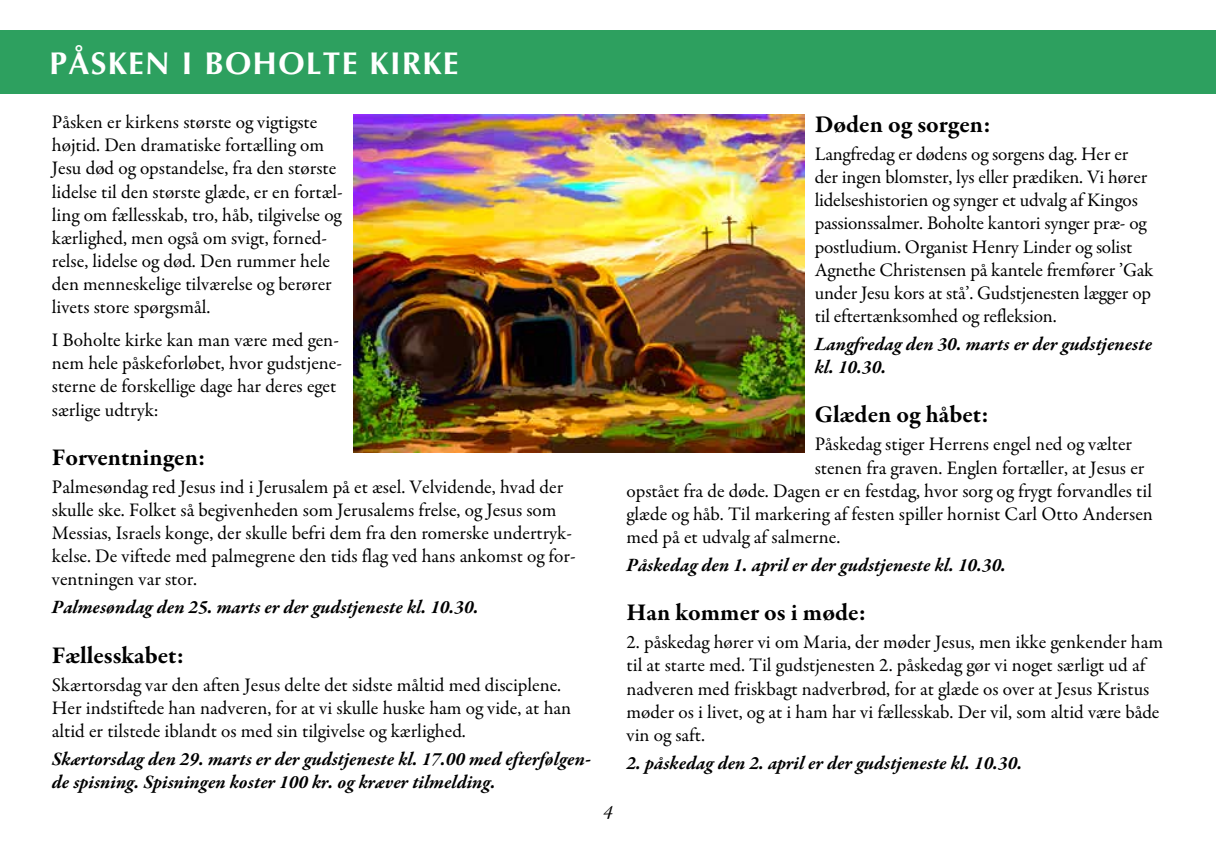
<style>
.page{position:relative;width:1216px;height:844px;background:#fff}
.page>*{position:absolute;margin:0;border:0;box-sizing:border-box;transform-origin:0 0}
.t1{font:700 31.5px "Optima";letter-spacing:.04em;color:#fff}
.t2{font:700 24.5px "Garamond Premr Pro";color:#000}
.t3{font:19.25px/23.1px "Garamond Premr Pro";color:#000}
.t4{font:italic 700 19.25px/23.1px "Garamond Premr Pro";color:#000}
.t5{font:italic 19.25px "Garamond Premr Pro";color:#000}
</style>
<div class="page">
<div style="left:0;top:30px;width:1215px;height:63px;background:#2da05f"></div>
<img style="left:353px;top:114px;width:451px;height:338px">
<h1 class="t1" style="left:50px;top:45px;width:410px">PÅSKEN I BOHOLTE KIRKE</h1>
<p class="t3" style="left:52px;top:111px;width:292px">Påsken er kirkens største og vigtigste højtid. Den dramatiske fortælling om Jesu død og opstandelse, fra den største lidelse til den største glæde, er en fortæl&shy;ling om fællesskab, tro, håb, tilgivelse og kærlighed, men også om svigt, forned&shy;relse, lidelse og død. Den rummer hele den menneskelige tilværelse og berører livets store spørgsmål.</p>
<p class="t3" style="left:52px;top:329px;width:292px">I Boholte kirke kan man være med gen&shy;nem hele påskeforløbet, hvor gudstjene&shy;sterne de forskellige dage har deres eget særlige udtryk:</p>
<p class="t2" style="left:52px;top:442px;width:155px">Forventningen:</p>
<p class="t3" style="left:52px;top:475px;width:525px">Palmesøndag red Jesus ind i Jerusalem på et æsel. Velvidende, hvad der skulle ske. Folket så begivenheden som Jerusalems frelse, og Jesus som Messias, Israels konge, der skulle befri dem fra den romerske undertryk&shy;kelse. De viftede med palmegrene den tids flag ved hans ankomst og for&shy;ventningen var stor.</p>
<p class="t4" style="left:52px;top:596px;width:428px">Palmesøndag den 25. marts er der gudstjeneste kl. 10.30.</p>
<p class="t2" style="left:52px;top:640px;width:134px">Fællesskabet:</p>
<p class="t3" style="left:52px;top:673px;width:521px">Skærtorsdag var den aften Jesus delte det sidste måltid med disciplene.<br>Her indstiftede han nadveren, for at vi skulle huske ham og vide, at han altid er tilstede iblandt os med sin tilgivelse og kærlighed.</p>
<p class="t4" style="left:52px;top:748px;width:541px">Skærtorsdag den 29. marts er der gudstjeneste kl. 17.00 med efterfølgen&shy;de spisning. Spisningen koster 100 kr. og kræver tilmelding.</p>
<p class="t5" style="left:603px;top:799px;width:11px">4</p>
<p class="t2" style="left:814px;top:109px;width:178px">Døden og sorgen:</p>
<p class="t3" style="left:814px;top:143px;width:340px">Langfredag er dødens og sorgens dag. Her er der ingen blomster, lys eller prædiken. Vi hører lidelseshistorien og synger et udvalg af Kingos passionssalmer. Boholte kantori synger præ- og postludium. Organist Henry Linder og solist Agnethe Christensen på kantele fremfører ’Gak under Jesu kors at stå’. Gudstjenesten lægger op til eftertænksomhed og refleksion.</p>
<p class="t4" style="left:814px;top:333px;width:339px">Langfredag den 30. marts er der gudstjeneste kl. 10.30.</p>
<p class="t2" style="left:814px;top:399px;width:176px">Glæden og håbet:</p>
<p class="t3" style="left:814px;top:433px;width:319px">Påskedag stiger Herrens engel ned og vælter</p>
<p class="t3" style="left:814px;top:456px;width:331px">stenen fra graven. Englen fortæller, at Jesus er</p>
<p class="t3" style="left:626px;top:479px;width:527px">opstået fra de døde. Dagen er en festdag, hvor sorg og frygt forvandles til</p>
<p class="t3" style="left:626px;top:502px;width:528px">glæde og håb. Til markering af festen spiller hornist Carl Otto Andersen</p>
<p class="t3" style="left:626px;top:525px;width:215px">med på et udvalg af salmerne.</p>
<p class="t4" style="left:626px;top:554px;width:381px">Påskedag den 1. april er der gudstjeneste kl. 10.30.</p>
<p class="t2" style="left:626px;top:597px;width:241px">Han kommer os i møde:</p>
<p class="t3" style="left:626px;top:631px;width:538px">2. påskedag hører vi om Maria, der møder Jesus, men ikke genkender ham til at starte med. Til gudstjenesten 2. påskedag gør vi noget særligt ud af nadveren med friskbagt nadverbrød, for at glæde os over at Jesus Kristus møder os i livet, og at i ham har vi fællesskab. Der vil, som altid være både vin og saft.</p>
<p class="t4" style="left:626px;top:752px;width:397px">2. påskedag den 2. april er der gudstjeneste kl. 10.30.</p>
</div>
